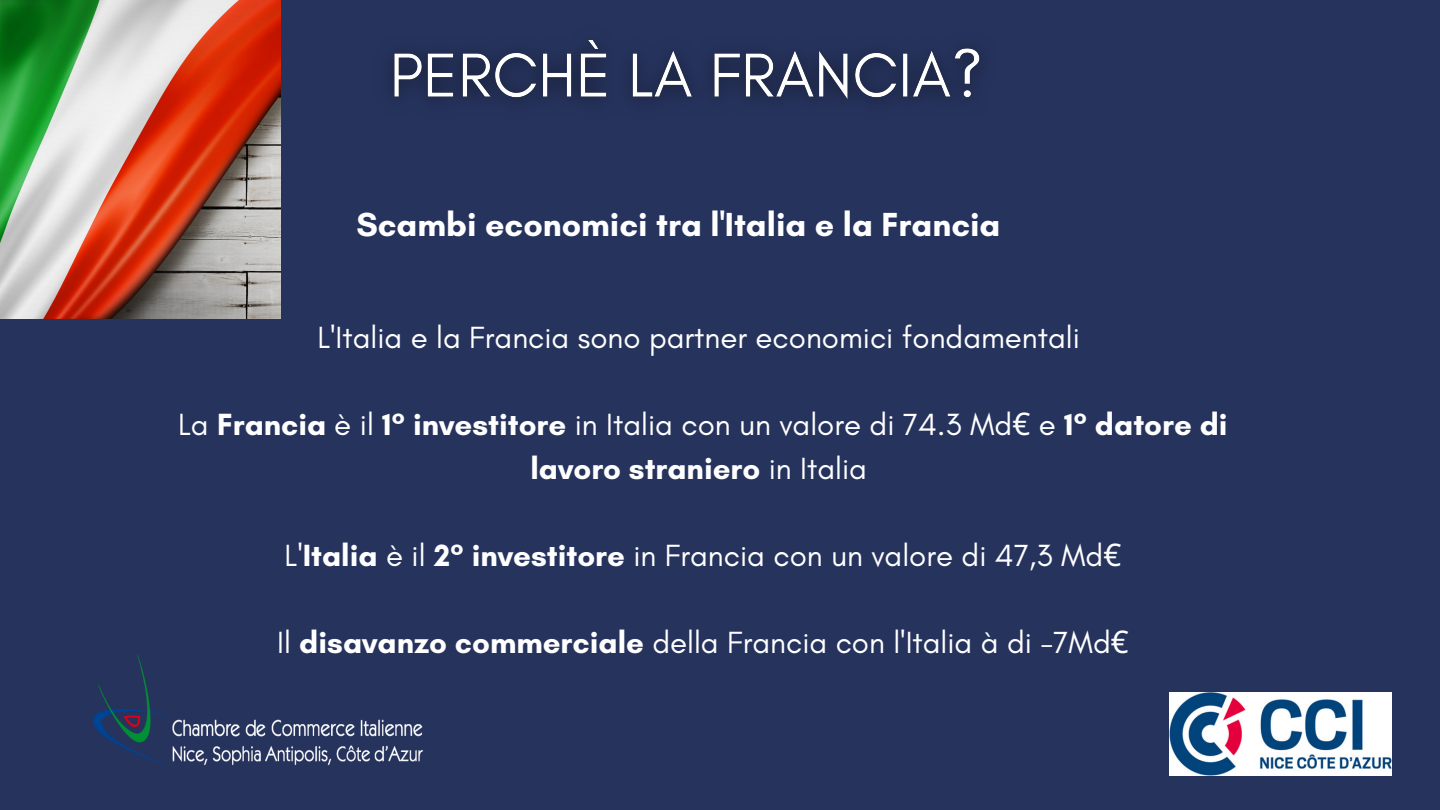
<style>
.page{position:relative;width:1440px;height:810px;background:#26335d}
.page>*{position:absolute;margin:0;border:0;box-sizing:border-box;transform-origin:0 0}
.t1{font:700 34px "Glacial Indifference";color:#fff}
.t2{font:31.2px "Glacial Indifference";color:#fff}
.t3{font:700 31.2px/43.7px "Glacial Indifference";color:#fff;text-align:center}
.s1{font-weight:400}
.s2{font-family:"Noto Sans";font-weight:400}
.s3{font-weight:700}
.s4{font-family:"Noto Sans"}
</style>
<div class="page">
<img style="left:93px;top:654px;width:330px;height:111px">
<img style="left:1170px;top:693px;width:221px;height:82px">
<img style="left:0;top:0;width:280px;height:319px">
<img style="left:390px;top:40px;width:591px;height:61px">
<p class="t1" style="left:356px;top:204px;width:646px">Scambi economici tra l'Italia e la Francia</p>
<p class="t2" style="left:317px;top:318px;width:764px">L'Italia e la Francia sono partner economici fondamentali</p>
<p class="t3" style="left:178px;top:402px;width:1051px"><span class="s1">La</span> Francia <span class="s1">è il</span> 1° investitore <span class="s1">in Italia con un valore di 74.3 Md</span><span class="s2">€</span> <span class="s1">e</span> 1° datore di lavoro straniero <span class="s1">in Italia</span></p>
<p class="t2" style="left:285px;top:536px;width:838px">L'<span class="s3">Italia</span> è il <span class="s3">2° investitore</span> in Francia con un valore di 47,3 Md<span class="s4">€</span></p>
<p class="t2" style="left:277px;top:624px;width:853px">Il <span class="s3">disavanzo commerciale</span> della Francia con l'Italia à di -7Md<span class="s4">€</span></p>
</div>
